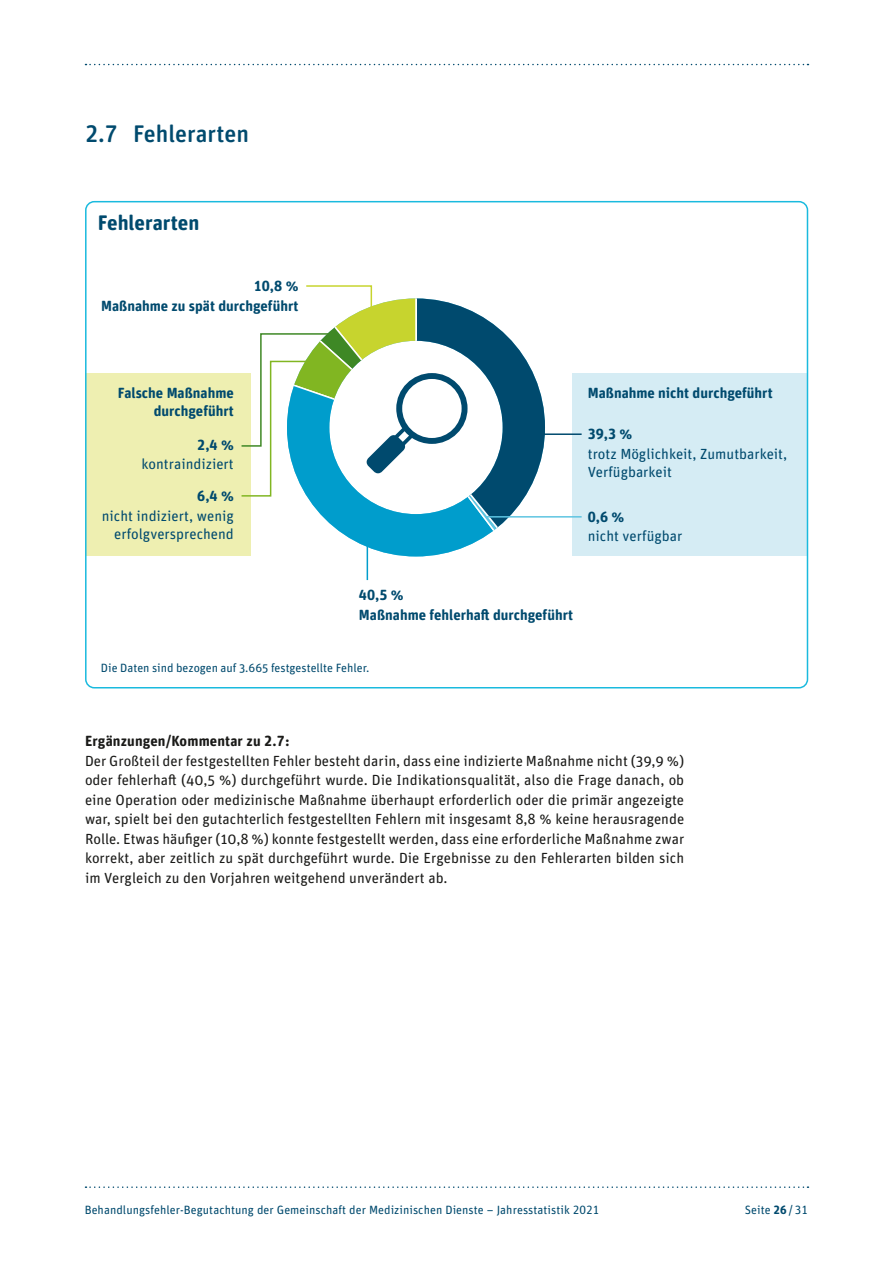
<style>
.page{position:relative;width:893px;height:1263px;background:#fff}
.page>*{position:absolute;margin:0;border:0;box-sizing:border-box;transform-origin:0 0}
.t1{font:500 24px "Unit Rounded OT";color:#004a6e}
.t2{font:700 21px "Unit Rounded Pro";color:#004a6e}
.Fließtext_ohne_Absta{font:14.7px/19.5px "Unit Rounded Pro";color:#1a1a18}
.t3{font:14.7px/19.5px "Unit Rounded Pro";color:#004a6e}
.t4{font:700 14.7px/19.5px "Unit Rounded Pro";color:#004a6e;text-align:right}
.t5{font:12px "Unit Rounded Pro";letter-spacing:.005em;color:#004a6e}
.s1{font-weight:700}
</style>
<div class="page">
<svg style="left:85px;top:1186px;width:723px;height:2px"></svg>
<svg style="left:85px;top:64px;width:723px;height:1px"></svg>
<div style="left:573px;top:373px;width:235px;height:183px;background:#d5ecf4"></div>
<div style="left:85px;top:373px;width:166px;height:183px;background:#eeefb1"></div>
<hr style="left:367px;top:532px;width:1px;height:48px;background:#009dcc">
<hr style="left:525px;top:433px;width:57px;height:2px;background:#004a6e">
<hr style="left:486px;top:516px;width:96px;height:2px;background:#5ec4e1">
<svg style="left:241px;top:285px;width:304px;height:271px"></svg>
<div style="left:85px;top:201px;width:723px;height:487px;border:2px solid #1abade;border-radius:9px"></div>
<p class="t1" style="left:85px;top:118px;width:166px">2.7 Fehlerarten</p>
<p class="t2" style="left:98px;top:207px;width:103px">Fehlerarten</p>
<p class="t4" style="left:101px;top:276px;width:199px">10,8 %<br>Maßnahme zu spät durchgeführt</p>
<p class="t4" style="left:118px;top:382px;width:118px">Falsche Maßnahme</p>
<p class="t4" style="left:588px;top:382px;width:186px">Maßnahme nicht durchgeführt</p>
<p class="t4" style="left:154px;top:400px;width:82px">durchgeführt</p>
<p class="t3" style="left:142px;top:434px;width:94px;text-align:right"><span class="s1">2,4 % </span>kontraindiziert</p>
<p class="t3" style="left:102px;top:485px;width:133px;text-align:right"><span class="s1">6,4 %<br></span>nicht indiziert, wenig</p>
<p class="t3" style="left:114px;top:523px;width:121px">erfolgversprechend</p>
<p class="t3" style="left:588px;top:424px;width:201px"><span class="s1">39,3 %<br></span>trotz Möglichkeit, Zumutbarkeit,</p>
<p class="t3" style="left:588px;top:461px;width:86px">Verfügbarkeit</p>
<p class="t3" style="left:588px;top:506px;width:96px"><span class="s1">0,6 %<br></span>nicht verfügbar</p>
<p class="t4" style="left:359px;top:584px;width:216px;text-align:left">40,5 %<br>Maßnahme fehlerhaft durchgeführt</p>
<p class="t5" style="left:101px;top:659px;width:270px">Die Daten sind bezogen auf 3.665 festgestellte Fehler.</p>
<p class="Fließtext_ohne_Absta" style="left:85px;top:731px;width:601px"><span class="s1">Ergänzungen/Kommentar zu 2.7:<br></span>Der Großteil der festgestellten Fehler besteht darin, dass eine indizierte Maßnahme nicht (39,2 %) oder fehlerhaft (39,3 %) durchgeführt wurde. Die Indikationsqualität, also die Frage danach, ob eine Operation oder medizinische Maßnahme überhaupt erforderlich oder die primär angezeigte war, spielt bei den gutachterlich festgestellten Fehlern mit insgesamt 9,4 % keine herausragende Rolle. Etwas häufiger (12,1 %) konnte festgestellt werden, dass eine erforderliche Maßnahme zwar korrekt, aber zeitlich zu spät durchgeführt wurde. Die Ergebnisse zu den Fehlerarten bilden sich im Vergleich zu den Vorjahren weitgehend unverändert ab.</p>
<p class="Fließtext_ohne_Absta" style="left:655px;top:750px;width:10px">9</p>
<p class="Fließtext_ohne_Absta" style="left:186px;top:770px;width:30px">405</p>
<p class="Fließtext_ohne_Absta" style="left:515px;top:809px;width:22px">8 8</p>
<p class="Fließtext_ohne_Absta" style="left:227px;top:828px;width:88px">0 8 %) konnte</p>
<p class="t5" style="left:85px;top:1202px;width:516px">Behandlungsfehler-Begutachtung der Gemeinschaft der Medizinischen Dienste – Jahresstatistik 2020</p>
<p class="t5" style="left:745px;top:1202px;width:65px">Seite <span class="s1">26</span>/31</p>
<p class="t5" style="left:593px;top:1202px;width:8px">1</p>
</div>
